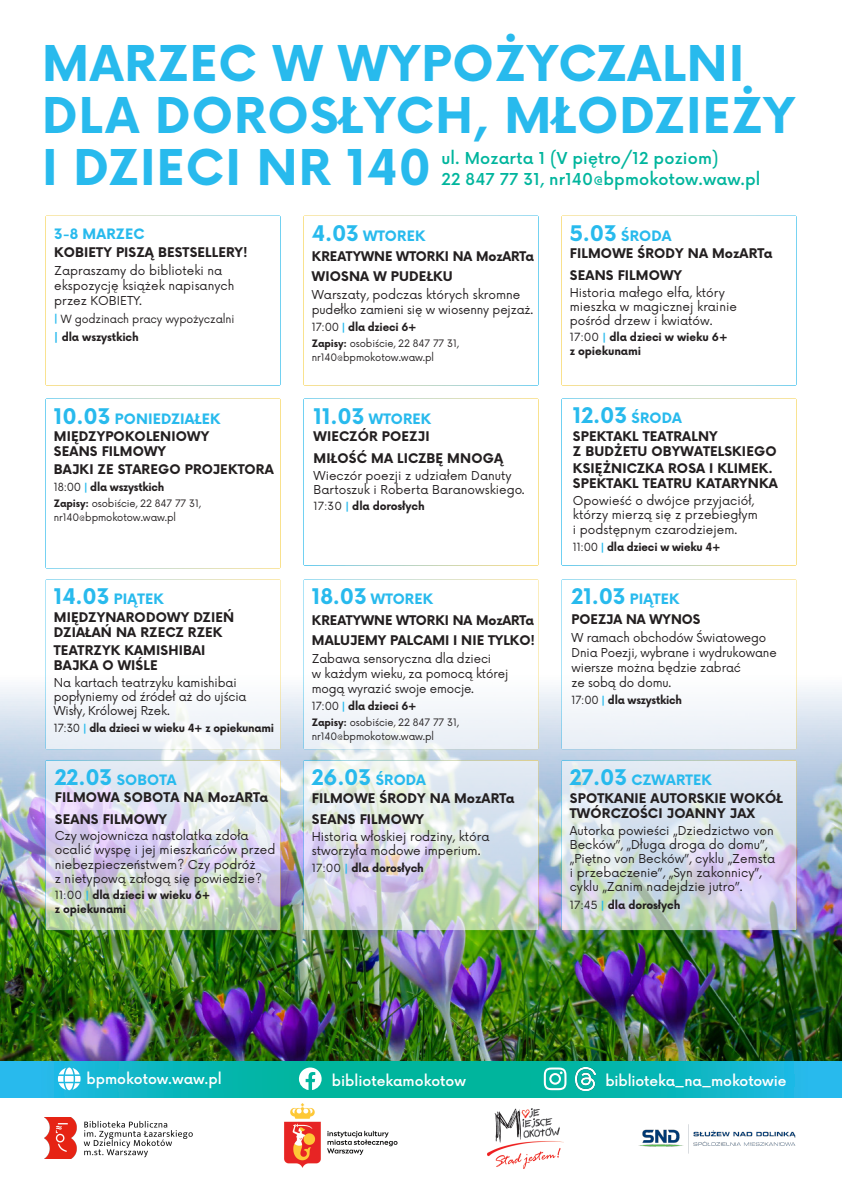
<style>
.page{position:relative;width:842px;height:1191px;background:#fff}
.page>*{position:absolute;margin:0;border:0;box-sizing:border-box;transform-origin:0 0}
.tytuly{font:700 48px/52px "Now";letter-spacing:.02em;color:#28baed}
.DATA{font:700 21px "Now";letter-spacing:-.01em;color:#28baed}
.bulety_kopia{font:500 16px/21px "Now";letter-spacing:.01em;color:#00b59d}
.DATA-2{font:700 14px "Now";letter-spacing:.01em;color:#28baed}
.bulety_kopia-2{font:500 14px "Now";color:#fff}
.tytuł{font:700 13px/15px "Now";letter-spacing:.01em;color:#231f20}
.TYTUŁ_ZAJĘĆ{font:700 13px/15px "Now";letter-spacing:.01em;color:#231f20}
.tekst{font:12px/14px "Now";color:#231f20}
.TYTUŁ_ZAJĘĆ-2{font:12px/15px "Now";letter-spacing:-.01em;color:#231f20}
.w_wieku{font:700 11px/14px "Now";letter-spacing:-.01em;color:#231f20}
.w_wieku-2{font:700 11px "Now";letter-spacing:-.01em;color:#231f20;scale:.96 1}
.tekst-2{font:700 11px "Now";letter-spacing:-.02em;color:#231f20;scale:.96 1}
.TYTUŁ_ZAJĘĆ-3{font:11px "Now";letter-spacing:-.01em;color:#231f20}
.OPIS{font:700 11px "Now";letter-spacing:-.01em;color:#231f20}
.w_wieku-3{font:10px/14px "Now";letter-spacing:-.01em;color:#231f20}
.s1{font-size:21px}
.s2{font-weight:400}
.s3{font-weight:900;color:#28baed}
.s4{font-weight:700}
.s5{font-weight:900;font-size:12px;color:#28baed}
.s6{font-size:14px}
</style>
<div class="page">
<img style="left:0;top:687px;width:842px;height:374px">
<svg style="left:0;top:1061px;width:842px;height:37px;background:#0cb6b9"></svg>
<svg style="left:299px;top:1067px;width:23px;height:23px"></svg>
<svg style="left:58px;top:1067px;width:23px;height:23px"></svg>
<svg style="left:544px;top:1067px;width:22px;height:23px"></svg>
<img style="left:576px;top:1067px;width:19px;height:23px">
<img style="left:45px;top:1117px;width:148px;height:42px">
<img style="left:284px;top:1103px;width:114px;height:65px">
<img style="left:487px;top:1108px;width:77px;height:60px">
<div style="left:45px;top:215px;width:236px;height:171px;background:#fff;border:2px solid #fff"></div>
<div style="left:303px;top:215px;width:236px;height:171px;background:#fff;border:2px solid #fff"></div>
<div style="left:561px;top:215px;width:236px;height:171px;background:#fff;border:2px solid #fff"></div>
<div style="left:303px;top:398px;width:236px;height:168px;background:#fff;border:2px solid #fff"></div>
<div style="left:561px;top:398px;width:236px;height:168px;background:#fff;border:2px solid #fff"></div>
<img style="left:638px;top:1124px;width:158px;height:30px">
<div style="left:303px;top:579px;width:236px;height:170px;background:linear-gradient(to bottom,#fff,#f0f4f8);border:2px solid #fff"></div>
<div style="left:561px;top:579px;width:236px;height:170px;background:linear-gradient(to bottom,#fff,#eff3f9);border:2px solid #fff"></div>
<div style="left:45px;top:579px;width:236px;height:170px;background:linear-gradient(to bottom,#fff,#f0f4f8);border:2px solid #fff"></div>
<svg style="left:45px;top:760px;width:236px;height:170px;background:#d6dae0"></svg>
<svg style="left:303px;top:760px;width:236px;height:170px;background:#d8dfe0"></svg>
<svg style="left:561px;top:760px;width:236px;height:170px;background:#d4dce5"></svg>
<div style="left:45px;top:398px;width:236px;height:170px;background:#fff;border:2px solid #fff"></div>
<p class="tytuly" style="left:42px;top:37px;width:754px">MARZEC W WYPOŻYCZALNI<br>DLA DOROSŁYCH, MŁODZIEŻY<br>I DZIECI NR 140</p>
<p class="bulety_kopia" style="left:441px;top:147px;width:320px">ul. Mozarta 1 (V piętro/12 poziom)<br>22 847 77 31, nr140@bpmokotow.waw.pl</p>
<p class="DATA-2" style="left:570px;top:225px;width:103px"><span class="s1">5.03</span> ŚRODA</p>
<p class="tytuł" style="left:570px;top:246px;width:204px">FILMOWE ŚRODY NA MozARTa</p>
<p class="tytuł" style="left:570px;top:267px;width:114px">SEANS FILMOWY</p>
<p class="tekst" style="left:570px;top:284px;width:169px">Historia małego elfa, który mieszka w magicznej krainie pośród drzew i kwiatów.</p>
<p class="w_wieku" style="left:570px;top:330px;width:159px"><span class="s2">17:00</span> <span class="s3">|</span> dla dzieci w wieku 6+ z opiekunami</p>
<p class="DATA-2" style="left:312px;top:225px;width:115px"><span class="s1">4.03</span> WTOREK</p>
<p class="tytuł" style="left:312px;top:249px;width:224px">KREATYWNE WTORKI NA MozARTa</p>
<p class="TYTUŁ_ZAJĘĆ" style="left:312px;top:269px;width:142px">WIOSNA W PUDEŁKU</p>
<p class="TYTUŁ_ZAJĘĆ-2" style="left:312px;top:286px;width:223px">Warszaty, podczas których skromne pudełko zamieni się w wiosenny pejzaż.</p>
<p class="w_wieku-2" style="left:312px;top:319px;width:111px"><span class="s2">17:00</span> <span class="s3">|</span> dla dzieci 6+</p>
<p class="w_wieku-3" style="left:312px;top:336px;width:148px"><span class="s4">Zapisy:</span> osobiście, 22 847 77 31, nr140@bpmokotow.waw.pl</p>
<p class="DATA-2" style="left:54px;top:224px;width:92px">3-8 MARZEC</p>
<p class="TYTUŁ_ZAJĘĆ" style="left:54px;top:245px;width:195px">KOBIETY PISZĄ BESTSELLERY!</p>
<p class="TYTUŁ_ZAJĘĆ-2" style="left:54px;top:262px;width:182px">Zapraszamy do biblioteki na ekspozycję książek napisanych przez KOBIETY.</p>
<p class="TYTUŁ_ZAJĘĆ-3" style="left:54px;top:310px;width:182px"><span class="s3">|</span> W godzinach pracy wypożyczalni</p>
<p class="OPIS" style="left:54px;top:328px;width:86px"><span class="s5">|</span> dla wszystkich</p>
<p class="DATA-2" style="left:54px;top:408px;width:168px"><span class="s1">10.03</span> PONIEDZIAŁEK</p>
<p class="tytuł" style="left:54px;top:429px;width:157px">MIĘDZYPOKOLENIOWY<br>SEANS FILMOWY</p>
<p class="tytuł" style="left:54px;top:462px;width:221px">BAJKI ZE STAREGO PROJEKTORA</p>
<p class="w_wieku-2" style="left:54px;top:479px;width:117px"><span class="s2">18:00</span> <span class="s3">|</span> dla wszystkich</p>
<p class="w_wieku-3" style="left:54px;top:496px;width:148px"><span class="s4">Zapisy:</span> osobiście, 22 847 77 31, nr140@bpmokotow.waw.pl</p>
<p class="DATA-2" style="left:54px;top:589px;width:111px"><span class="s1">14.03</span> PIĄTEK</p>
<p class="tytuł" style="left:54px;top:609px;width:182px">MIĘDZYNARODOWY DZIEŃ<br>DZIAŁAŃ NA RZECZ RZEK</p>
<p class="tytuł" style="left:54px;top:642px;width:153px">TEATRZYK KAMISHIBAI<br>BAJKA O WIŚLE</p>
<p class="tekst" style="left:54px;top:674px;width:194px">Na kartach teatrzyku kamishibai popłyniemy od źródeł aż do ujścia<br>Wisły, Królowej Rzek.</p>
<p class="tekst-2" style="left:54px;top:719px;width:231px"><span class="s2">17:30</span> <span class="s3">|</span> dla dzieci w wieku 4+ z opiekunami</p>
<p class="DATA-2" style="left:55px;top:769px;width:123px"><span class="s1">22.03</span> SOBOTA</p>
<p class="tytuł" style="left:55px;top:789px;width:215px">FILMOWA SOBOTA NA MozARTa</p>
<p class="tytuł" style="left:55px;top:811px;width:114px">SEANS FILMOWY</p>
<p class="tekst" style="left:55px;top:828px;width:222px">Czy wojownicza nastolatka zdoła ocalić wyspę i jej mieszkańców przed niebezpieczeństwem? Czy podróż<br>z nietypową załogą się powiedzie?</p>
<p class="w_wieku" style="left:55px;top:888px;width:157px"><span class="s2">11:00</span> <span class="s3">|</span> dla dzieci w wieku 6+ z opiekunami</p>
<p class="DATA-2" style="left:314px;top:408px;width:119px"><span class="s1">11.03</span> WTOREK</p>
<p class="tytuł" style="left:314px;top:429px;width:117px">WIECZÓR POEZJI</p>
<p class="tytuł" style="left:314px;top:450px;width:191px">MIŁOŚĆ MA LICZBĘ MNOGĄ</p>
<p class="tekst" style="left:314px;top:467px;width:213px">Wieczór poezji z udziałem Danuty<br>Bartoszuk i Roberta Baranowskiego.</p>
<p class="w_wieku" style="left:314px;top:499px;width:113px"><span class="s2">17:30</span> <span class="s3">|</span> dla dorosłych</p>
<p class="DATA-2" style="left:312px;top:589px;width:123px"><span class="s1">18.03</span> WTOREK</p>
<p class="tytuł" style="left:312px;top:612px;width:224px">KREATYWNE WTORKI NA MozARTa</p>
<p class="TYTUŁ_ZAJĘĆ" style="left:312px;top:632px;width:225px">MALUJEMY PALCAMI I NIE TYLKO!</p>
<p class="TYTUŁ_ZAJĘĆ-2" style="left:312px;top:650px;width:198px">Zabawa sensoryczna dla dzieci<br>w każdym wieku, za pomocą której mogą wyrazić swoje emocje.</p>
<p class="w_wieku-2" style="left:312px;top:697px;width:111px"><span class="s2">17:00</span> <span class="s3">|</span> dla dzieci 6+</p>
<p class="w_wieku-3" style="left:312px;top:714px;width:148px"><span class="s4">Zapisy:</span> osobiście, 22 847 77 31, nr140@bpmokotow.waw.pl</p>
<p class="DATA" style="left:312px;top:762px;width:116px">26.03 <span class="s6">ŚRODA</span></p>
<p class="tytuł" style="left:312px;top:790px;width:204px">FILMOWE ŚRODY NA MozARTa</p>
<p class="tytuł" style="left:312px;top:811px;width:114px">SEANS FILMOWY</p>
<p class="tekst" style="left:312px;top:829px;width:179px">Historia włoskiej rodziny, która stworzyła modowe imperium.</p>
<p class="w_wieku" style="left:312px;top:860px;width:114px"><span class="s2">17:00</span> <span class="s3">|</span> dla dorosłych</p>
<p class="DATA" style="left:573px;top:399px;width:110px">12.03 <span class="s6">ŚRODA</span></p>
<p class="TYTUŁ_ZAJĘĆ" style="left:573px;top:428px;width:205px">SPEKTAKL TEATRALNY<br>Z BUDŻETU OBYWATELSKIEGO</p>
<p class="tytuł" style="left:573px;top:461px;width:206px">KSIĘŻNICZKA ROSA I KLIMEK.<br>SPEKTAKL TEATRU KATARYNKA</p>
<p class="tekst" style="left:573px;top:493px;width:186px;line-height:14.5px">Opowieść o dwójce przyjaciół, którzy mierzą się z przebiegłym i podstępnym czarodziejem.</p>
<p class="tekst-2" style="left:573px;top:539px;width:155px"><span class="s2">11:00</span> <span class="s3">|</span> dla dzieci w wieku 4+</p>
<p class="DATA-2" style="left:571px;top:589px;width:109px"><span class="s1">21.03</span> PIĄTEK</p>
<p class="TYTUŁ_ZAJĘĆ" style="left:572px;top:611px;width:130px">POEZJA NA WYNOS</p>
<p class="TYTUŁ_ZAJĘĆ-2" style="left:571px;top:629px;width:207px">W ramach obchodów Światowego<br>Dnia Poezji, wybrane i wydrukowane wiersze można będzie zabrać<br>ze sobą do domu.</p>
<p class="w_wieku-2" style="left:571px;top:691px;width:117px"><span class="s2">17:00</span> <span class="s3">|</span> dla wszystkich</p>
<p class="DATA-2" style="left:570px;top:769px;width:143px"><span class="s1">27.03</span> CZWARTEK</p>
<p class="tytuł" style="left:570px;top:790px;width:214px">SPOTKANIE AUTORSKIE WOKÓŁ<br>TWÓRCZOŚCI JOANNY JAX</p>
<p class="tekst" style="left:570px;top:822px;width:207px">Autorka powieści „Dziedzictwo von Becków”, „Długa droga do domu”, „Piętno von Becków”, cyklu „Zemsta i przebaczenie”, „Syn zakonnicy”, cyklu „Zanim nadejdzie jutro”.</p>
<p class="w_wieku" style="left:570px;top:897px;width:112px"><span class="s2">17:45</span> <span class="s3">|</span> dla dorosłych</p>
<p class="bulety_kopia-2" style="left:86px;top:1068px;width:137px">bpmokotow.waw.pl</p>
<p class="bulety_kopia-2" style="left:332px;top:1070px;width:136px">bibliotekamokotow</p>
<p class="bulety_kopia-2" style="left:605px;top:1070px;width:182px">biblioteka_na_mokotowie</p>
</div>
